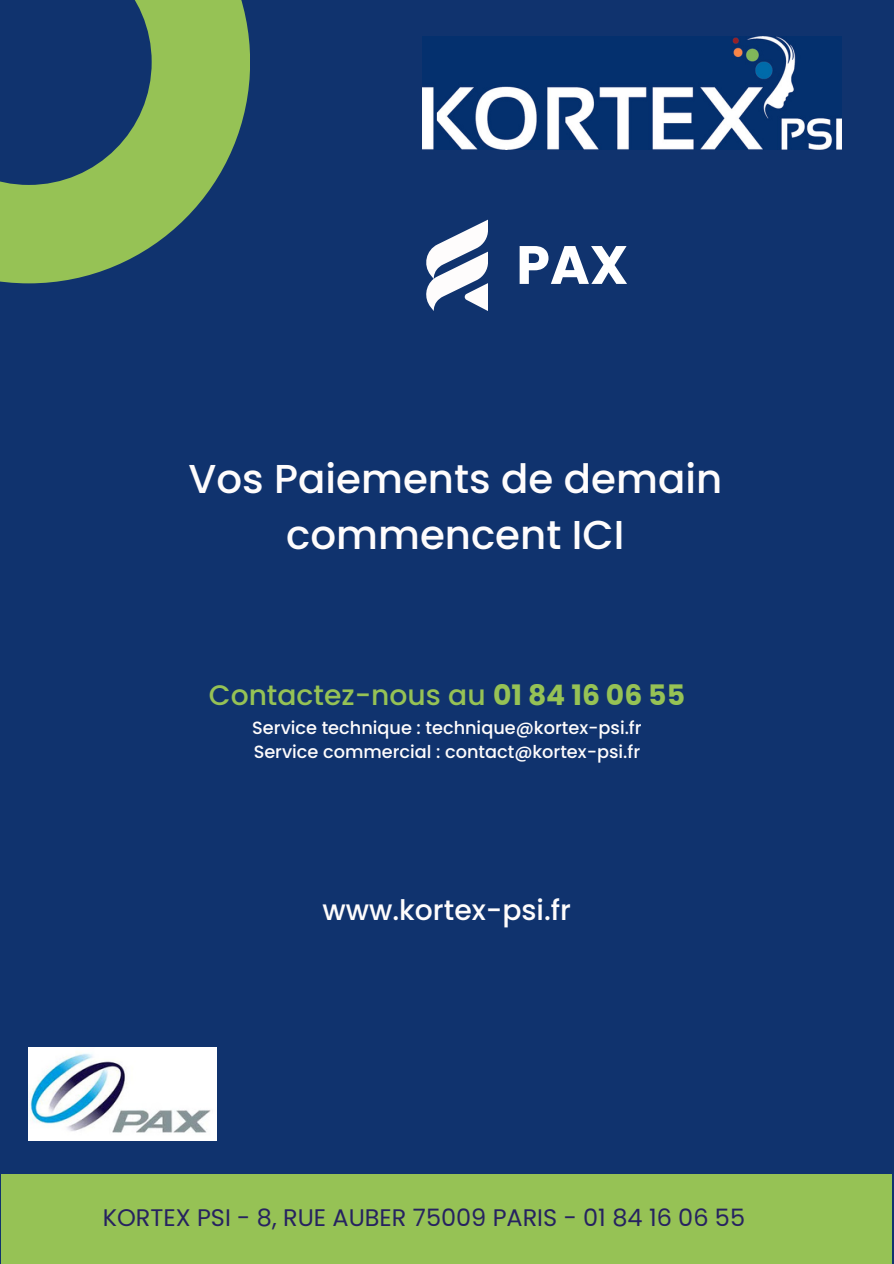
<style>
.page{position:relative;width:894px;height:1264px;background:#fff}
.page>*{position:absolute;margin:0;border:0;box-sizing:border-box;transform-origin:0 0}
.t1{font:700 54px "Poppins";color:#fff}
.t2{font:500 40.35px/55.7px "Poppins";color:#fefcfc;text-align:center}
.t3{font:500 28.2px "Poppins";color:#96c255}
.t4{font:500 28.2px "Poppins";color:#fefcfc}
.t5{font:24px "Poppins";color:#262260}
.t6{font:500 17.7px "Poppins";color:#fefcfc}
.s1{font-weight:700}
</style>
<div class="page">
<div style="left:0;top:0;width:893px;height:1263px;background:#10336e"></div>
<svg style="left:426px;top:220px;width:62px;height:91px"></svg>
<div style="left:1px;top:1174px;width:890px;height:89px;background:#96c255"></div>
<svg style="left:0;top:0;width:250px;height:283px"></svg>
<img style="left:422px;top:37px;width:419px;height:112px">
<img style="left:29px;top:1047px;width:188px;height:93px">
<p class="t1" style="left:516px;top:227px;width:114px">PAX</p>
<p class="t2" style="left:188px;top:451px;width:535px">Vos Paiements de demain commencent ICI</p>
<h2 class="t3" style="left:209px;top:676px;width:477px">Contactez-nous au <span class="s1">01 84 16 06 55</span></h2>
<p class="t6" style="left:252px;top:715px;width:391px">Service technique : technique@kortex-psi.fr</p>
<p class="t6" style="left:253px;top:739px;width:388px">Service commercial : contact@kortex-psi.fr</p>
<p class="t4" style="left:322px;top:890px;width:250px">www.kortex-psi.fr</p>
<h1 class="t5" style="left:103px;top:1200px;width:643px">KORTEX PSI - 8, RUE AUBER 75009 PARIS - 01 84 16 06 55</h1>
</div>
